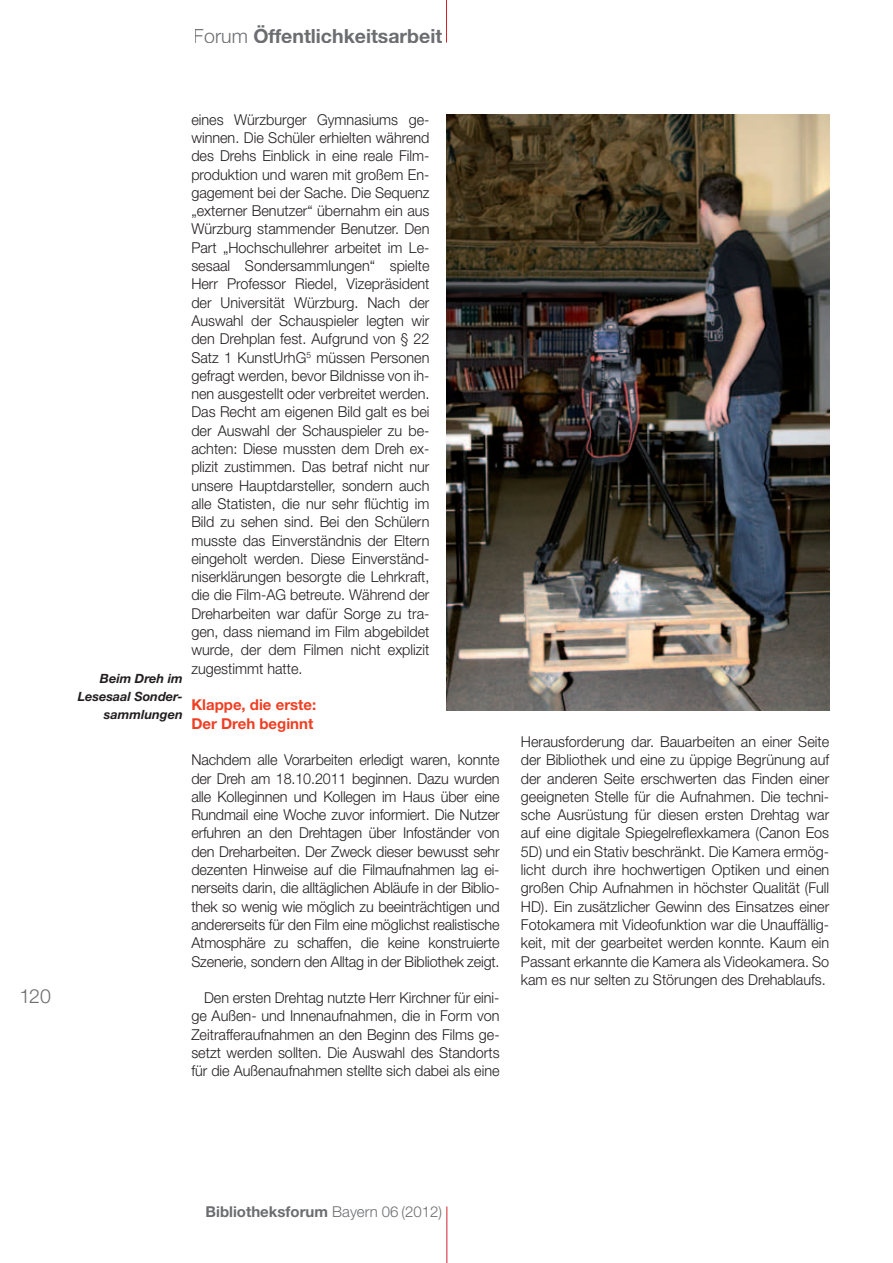
<style>
.page{position:relative;width:893px;height:1263px;background:#fff}
.page>*{position:absolute;margin:0;border:0;box-sizing:border-box;transform-origin:0 0}
.t1{font:700 19.5px "Helvetica Neue";color:#6c6d70}
.t2{font:300 19.5px "Helvetica Neue";color:#6c6d70}
.t3{font:300 15px/18.3px "Helvetica Neue";color:#231f20;text-align:justify;scale:.96 1}
.t4{font:700 15px "Helvetica Neue";color:#6c6d70}
.t5{font:700 15px/18.3px "Helvetica Neue";color:#ef3e22}
.t6{font:italic 700 12.75px/18.3px "Helvetica Neue";color:#231f20;text-align:right}
.s1{font-weight:300}
</style>
<div class="page">
<hr style="left:446px;top:1206px;width:1px;height:57px;background:#d1232a">
<img style="left:446px;top:114px;width:383px;height:596px">
<hr style="left:446px;top:0;width:1px;height:43px;background:#d1232a">
<h1 class="t1" style="left:194px;top:24px;width:250px"><span class="s1">Forum</span> Öffentlichkeitsarbeit</h1>
<h1 class="t2" style="left:19px;top:984px;width:33px">120</h1>
<p class="t6" style="left:78px;top:669px;width:107px">Beim Dreh im<br>Lesesaal Sonder&shy;sammlungen</p>
<p class="t3" style="left:191px;top:110px;width:250px">eines Würzburger Gymnasiums ge&shy;winnen. Die Schüler erhielten während des Drehs Einblick in eine reale Film&shy;produktion und waren mit großem En&shy;gagement bei der Sache. Die Sequenz „externer Benutzer“ übernahm ein aus Würzburg stammender Benutzer. Den Part „Hochschullehrer arbeitet im Le&shy;sesaal Sondersammlungen“ spielte Herr Professor Riedel, Vizepräsident der Universität Würzburg. Nach der Auswahl der Schauspieler legten wir den Drehplan fest. Aufgrund von § 22<br>Satz 1 KunstUrhG <sup>5</sup> müssen Personen gefragt werden, bevor Bildnisse von ih&shy;nen ausgestellt oder verbreitet werden.<br>Das Recht am eigenen Bild galt es bei der Auswahl der Schauspieler zu be&shy;achten: Diese mussten dem Dreh ex&shy;plizit zustimmen. Das betraf nicht nur unsere Hauptdarsteller, sondern auch alle Statisten, die nur sehr flüchtig im Bild zu sehen sind. Bei den Schülern musste das Einverständnis der Eltern eingeholt werden. Diese Einverständ&shy;niserklärungen besorgte die Lehrkraft, die die Film-AG betreute. Während der Dreharbeiten war dafür Sorge zu tra&shy;gen, dass niemand im Film abgebildet wurde, der dem Filmen nicht explizit zugestimmt hatte.</p>
<p class="t5" style="left:191px;top:695px;width:126px">Klappe, die erste:<br>Der Dreh beginnt</p>
<p class="t3" style="left:191px;top:750px;width:323px">Nachdem alle Vorarbeiten erledigt waren, konnte der Dreh am 18.10.2011 beginnen. Dazu wurden alle Kolleginnen und Kollegen im Haus über eine Rundmail eine Woche zuvor informiert. Die Nutzer erfuhren an den Drehtagen über Infoständer von den Dreharbeiten. Der Zweck dieser bewusst sehr dezenten Hinweise auf die Filmaufnahmen lag ei&shy;nerseits darin, die alltäglichen Abläufe in der Biblio&shy;thek so wenig wie möglich zu beeinträchtigen und andererseits für den Film eine möglichst realistische Atmosphäre zu schaffen, die keine konstruierte Szenerie, sondern den Alltag in der Bibliothek zeigt.</p>
<p class="t3" style="left:191px;top:988px;width:323px;text-indent:13px">Den ersten Drehtag nutzte Herr Kirchner für eini&shy;ge Außen- und Innenaufnahmen, die in Form von Zeitrafferaufnahmen an den Beginn des Films ge&shy;setzt werden sollten. Die Auswahl des Standorts für die Außenaufnahmen stellte sich dabei als eine</p>
<p class="t3" style="left:521px;top:732px;width:323px">Herausforderung dar. Bauarbeiten an einer Seite der Bibliothek und eine zu üppige Begrünung auf der anderen Seite erschwerten das Finden einer geeigneten Stelle für die Aufnahmen. Die techni&shy;sche Ausrüstung für diesen ersten Drehtag war auf eine digitale Spiegelreflexkamera (Canon Eos 5D) und ein Stativ beschränkt. Die Kamera ermög&shy;licht durch ihre hochwertigen Optiken und einen großen Chip Aufnahmen in höchster Qualität (Full HD). Ein zusätzlicher Gewinn des Einsatzes einer Fotokamera mit Videofunktion war die Unauffällig&shy;keit, mit der gearbeitet werden konnte. Kaum ein Passant erkannte die Kamera als Videokamera. So kam es nur selten zu Störungen des Drehablaufs.</p>
<p class="t4" style="left:206px;top:1202px;width:238px">Bibliotheksforum <span class="s1">Bayern 06 (2012)</span></p>
</div>
